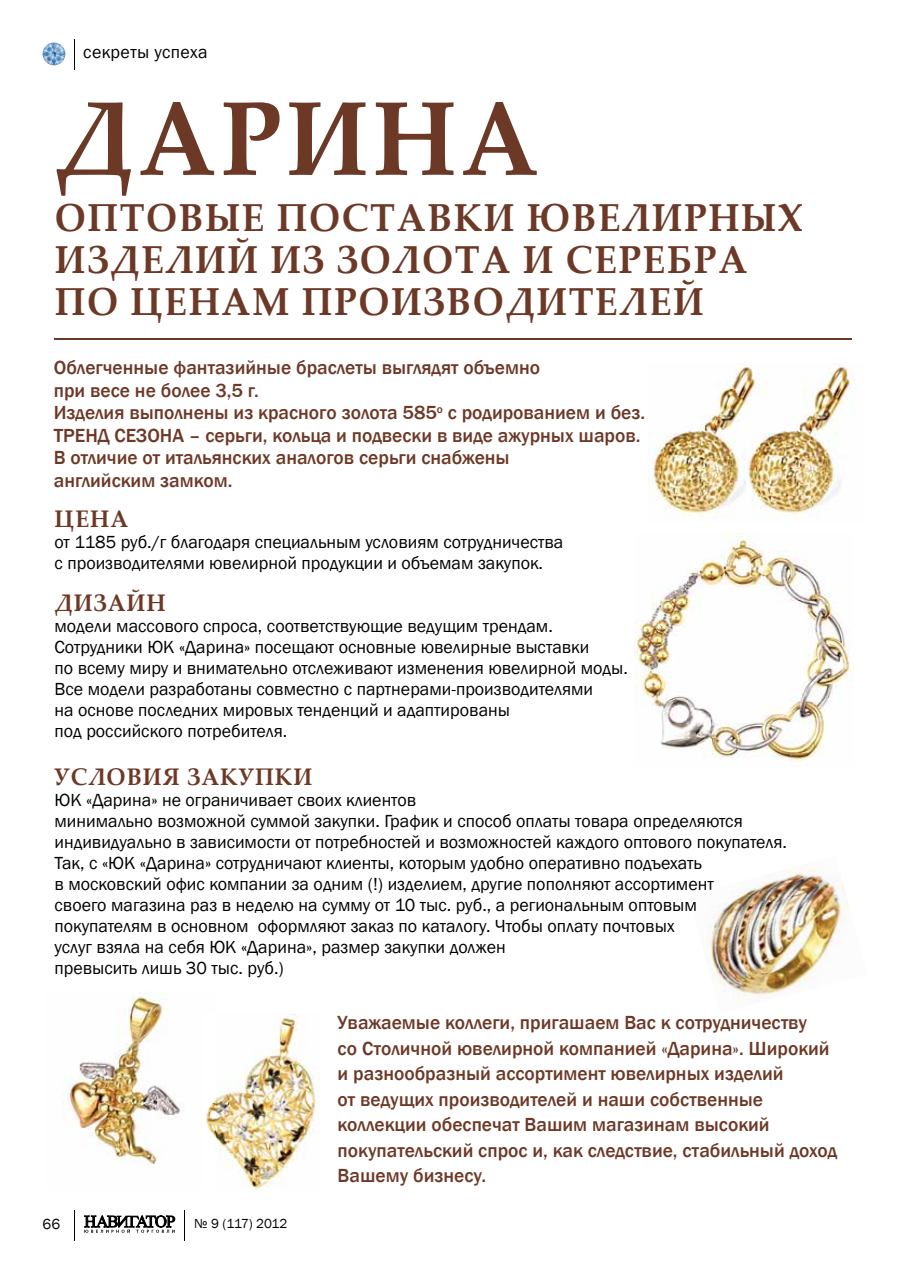
<style>
.page{position:relative;width:902px;height:1263px;background:#fff}
.page>*{position:absolute;margin:0;border:0;box-sizing:border-box;transform-origin:0 0}
.t1{font:700 105px "Palatino Linotype";letter-spacing:.04em;color:#6d3927;scale:.96 1}
.t2{font:700 39px/42px "Palatino Linotype";letter-spacing:.04em;color:#6d3927;scale:.96 1}
.t3{font:700 24px "Palatino Linotype";letter-spacing:.04em;color:#6d3927;scale:.96 1}
.t4{font:500 19.5px/25.5px "Franklin Gothic";color:#6d3927}
.t5{font:18px/21px "Franklin Gothic";color:#000}
.t6{font:18px "Franklin Gothic";letter-spacing:.02em;color:#000}
.t7{font:15px "Franklin Gothic";color:#000}
.t8{font:13.5px "Franklin Gothic";letter-spacing:-.015em;color:#000}
</style>
<div class="page">
<img style="left:43px;top:43px;width:22px;height:22px;border-radius:11px">
<svg style="left:84px;top:1215px;width:91px;height:18px"></svg>
<hr style="left:184px;top:1210px;width:1px;height:31px;background:#000">
<hr style="left:74px;top:1210px;width:1px;height:31px;background:#000">
<hr style="left:74px;top:39px;width:1px;height:30px;background:#000">
<img style="left:634px;top:533px;width:217px;height:233px">
<img style="left:648px;top:363px;width:207px;height:156px">
<hr style="left:54px;top:338px;width:797px;height:2px;background:#6d3927">
<img style="left:702px;top:868px;width:151px;height:134px">
<img style="left:702px;top:889px;width:11px;height:4px">
<img style="left:691px;top:902px;width:5px;height:9px">
<img style="left:216px;top:1014px;width:104px;height:176px">
<img style="left:63px;top:996px;width:121px;height:169px">
<img style="left:206px;top:1099px;width:10px;height:39px">
<p class="t6" style="left:83px;top:41px;width:126px">секреты успеха</p>
<h1 class="t1" style="left:54px;top:64px;width:506px">ДАРИНА</h1>
<h2 class="t2" style="left:55px;top:195px;width:780px">ОПТОВЫЕ ПОСТАВКИ ЮВЕЛИРНЫХ<br>ИЗДЕЛИЙ ИЗ ЗОЛОТА И СЕРЕБРА<br>ПО ЦЕНАМ ПРОИЗВОДИТЕЛЕЙ</h2>
<p class="t4" style="left:54px;top:357px;width:593px;line-height:22.5px">Облегченные фантазийные браслеты выглядят объемно<br>при весе не более 3,5 г.<br>Изделия выполнены из красного золота 585<sup>о</sup> с родированием и без.<br>ТРЕНД СЕЗОНА – серьги, кольца и подвески в виде ажурных шаров.<br>В отличие от итальянских аналогов серьги снабжены<br>английским замком.</p>
<h3 class="t3" style="left:54px;top:502px;width:78px">ЦЕНА</h3>
<p class="t5" style="left:54px;top:532px;width:510px">от 1185 руб./г благодаря специальным условиям сотрудничества с производителями ювелирной продукции и объемам закупок.</p>
<h3 class="t3" style="left:54px;top:586px;width:117px">ДИЗАЙН</h3>
<p class="t5" style="left:54px;top:616px;width:575px">модели массового спроса, соответствующие ведущим трендам.<br>Сотрудники ЮК «Дарина» посещают основные ювелирные выставки<br>по всему миру и внимательно отслеживают изменения ювелирной моды.<br>Все модели разработаны совместно с партнерами-производителями<br>на основе последних мировых тенденций и адаптированы<br>под российского потребителя.</p>
<h3 class="t3" style="left:54px;top:760px;width:270px">УСЛОВИЯ ЗАКУПКИ</h3>
<p class="t5" style="left:54px;top:790px;width:734px">ЮК «Дарина» не ограничивает своих клиентов<br>минимально возможной суммой закупки. График и способ оплаты товара определяются индивидуально в зависимости от потребностей и возможностей каждого оптового покупателя.<br>Так, с «ЮК «Дарина» сотрудничают клиенты, которым удобно оперативно подъехать<br>в московский офис компании за одним (!) изделием, другие пополняют ассортимент<br>своего магазина раз в неделю на сумму от 10 тыс. руб., а региональным оптовым покупателям в основном оформляют заказ по каталогу. Чтобы оплату почтовых<br>услуг взяла на себя ЮК «Дарина», размер закупки должен<br>превысить лишь 30 тыс. руб.)</p>
<p class="t7" style="left:43px;top:1214px;width:19px">66</p>
<p class="t8" style="left:194px;top:1215px;width:95px">№ 9 (117) 2012</p>
<p class="t4" style="left:337px;top:1010px;width:501px">Уважаемые коллеги, пригашаем Вас к сотрудничеству<br>со Столичной ювелирной компанией «Дарина». Широкий и разнообразный ассортимент ювелирных изделий<br>от ведущих производителей и наши собственные коллекции обеспечат Вашим магазинам высокий покупательский спрос и, как следствие, стабильный доход Вашему бизнесу.</p>
</div>
